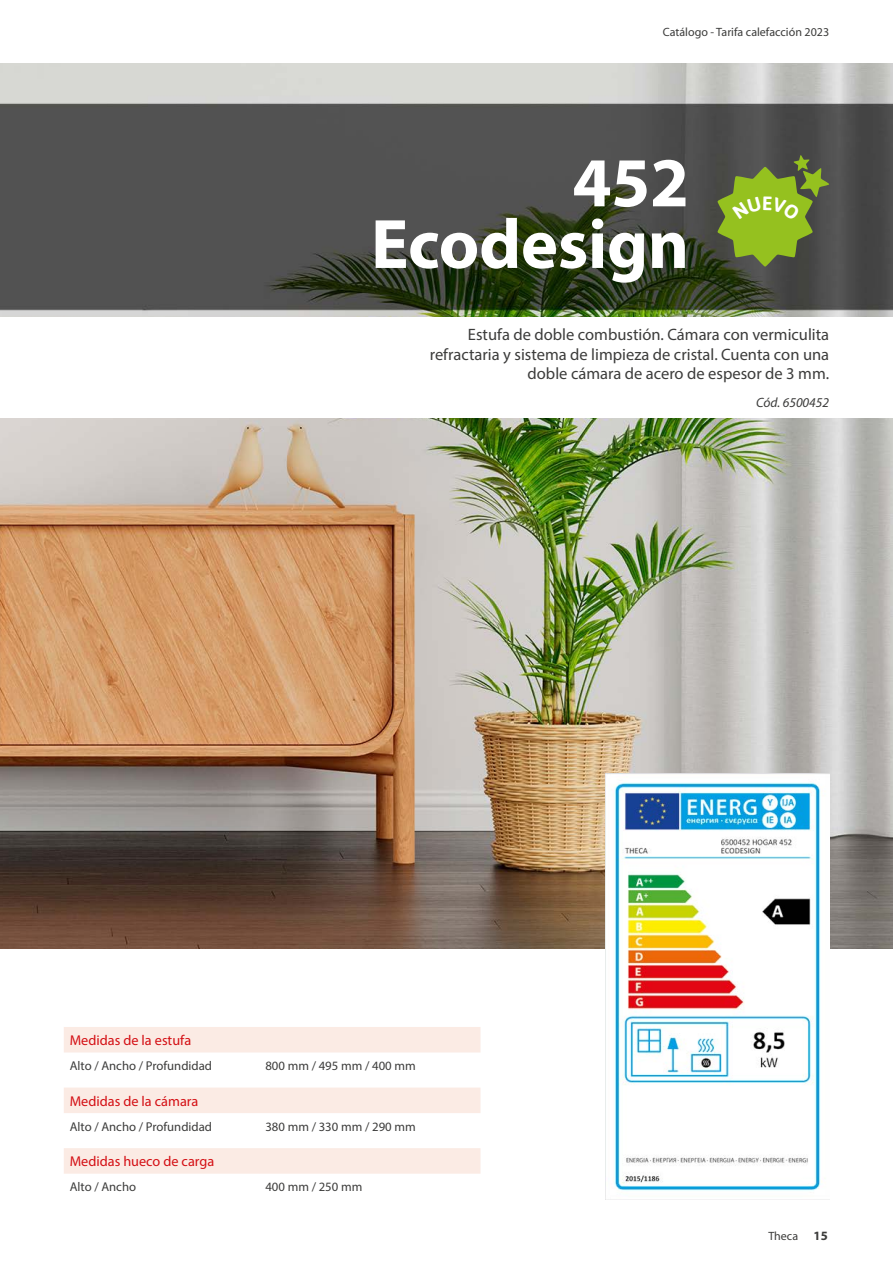
<style>
.page{position:relative;width:893px;height:1263px;background:#fff}
.page>*{position:absolute;margin:0;border:0;box-sizing:border-box;transform-origin:0 0}
.t1{font:700 70.5px/61.7px "Myriad Pro";letter-spacing:-.005em;color:#fff;text-align:right}
.t2{font:16.5px/19.5px "Myriad Pro";color:#3c3c3b;text-align:right}
.t3{font:14.25px "Myriad Pro";color:#d40f14}
.t4{font:italic 13.5px "Myriad Pro";color:#3c3c3b}
.t5{font:12.75px "Myriad Pro";color:#3c3c3b}
.t6{font:700 12.75px "Myriad";color:#3c3c3b}
.t7{font:12px "Myriad";color:#3c3c3b}
</style>
<div class="page">
<img style="left:0;top:64px;width:893px;height:884px">
<div style="left:0;top:317px;width:893px;height:101px;background:#fff"></div>
<img style="left:606px;top:774px;width:223px;height:417px">
<svg style="left:64px;top:1027px;width:416px;height:147px;fill:#fbebe4"></svg>
<svg style="left:717px;top:155px;width:112px;height:112px;background:#718932"></svg>
<p class="t7" style="left:663px;top:26px;width:168px">Catálogo - Tarifa calefacción 2023</p>
<h1 class="t1" style="left:371px;top:149px;width:320px">452<br>Ecodesign</h1>
<p class="t2" style="left:430px;top:325px;width:401px">Estufa de doble combustión. Cámara con vermiculita refractaria y sistema de limpieza de cristal. Cuenta con una doble cámara de acero de espesor de 3 mm.</p>
<p class="t4" style="left:756px;top:394px;width:75px">Cód. 6500452</p>
<p class="t3" style="left:70px;top:1031px;width:123px">Medidas de la estufa</p>
<p class="t5" style="left:70px;top:1058px;width:144px">Alto / Ancho / Profundidad</p>
<p class="t5" style="left:265px;top:1058px;width:152px">800 mm / 495 mm / 400 mm</p>
<p class="t3" style="left:70px;top:1092px;width:130px">Medidas de la cámara</p>
<p class="t5" style="left:70px;top:1118px;width:144px">Alto / Ancho / Profundidad</p>
<p class="t5" style="left:265px;top:1118px;width:152px">380 mm / 330 mm / 290 mm</p>
<p class="t3" style="left:70px;top:1153px;width:146px">Medidas hueco de carga</p>
<p class="t5" style="left:70px;top:1179px;width:68px">Alto / Ancho</p>
<p class="t5" style="left:265px;top:1179px;width:98px">400 mm / 250 mm</p>
<p class="t7" style="left:768px;top:1230px;width:31px">Theca</p>
<p class="t6" style="left:814px;top:1229px;width:16px">15</p>
</div>
